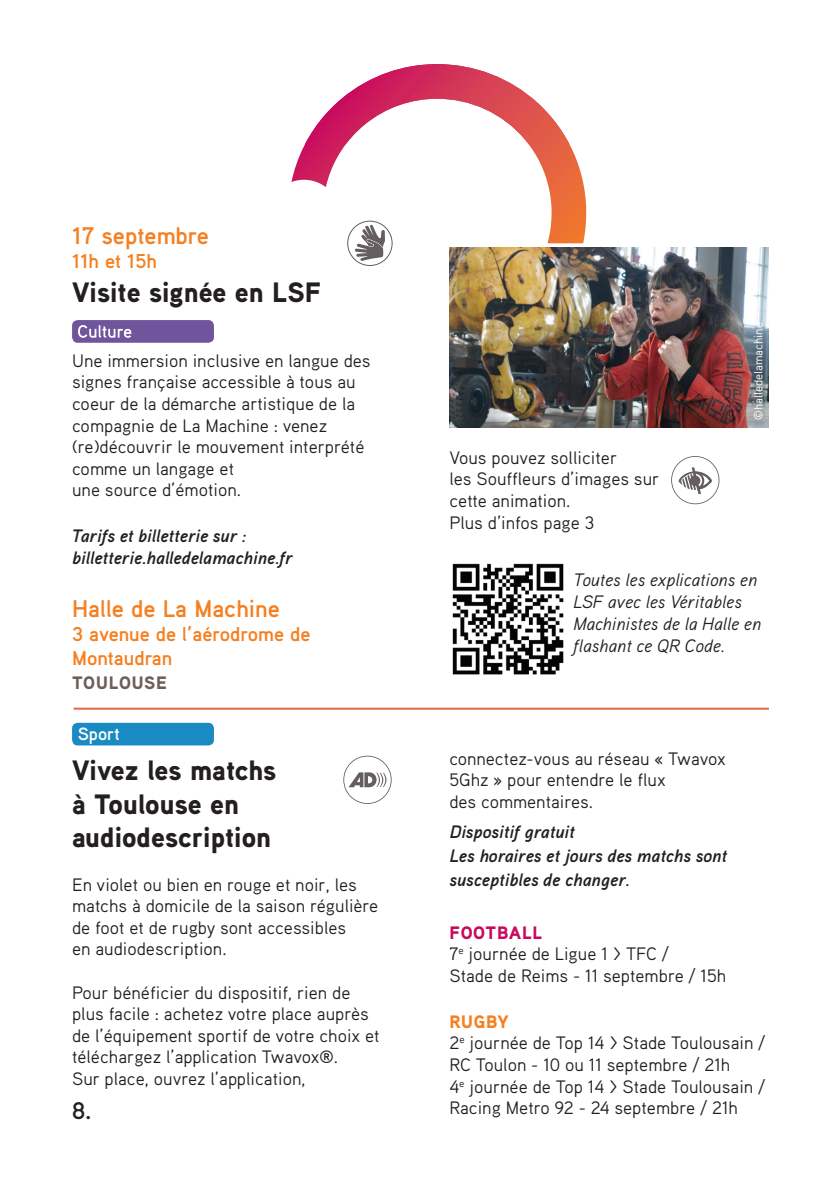
<style>
.page{position:relative;width:840px;height:1191px;background:#fff}
.page>*{position:absolute;margin:0;border:0;box-sizing:border-box;transform-origin:0 0}
.t1{font:900 28px/33.6px "Aaux Pro";color:#231f20}
.t2{font:700 24px "Aaux Pro";color:#f58021}
.t3{font:700 24px "Aaux Pro";color:#231f20}
.t4{font:700 20px/24px "Aaux Pro";color:#f58021}
.t5{font:18px/21.6px "Aaux Pro";color:#231f20}
.t6{font:18px/24px "Aaux Pro Bold Italic OSF";color:#231f20}
.t7{font:italic 18px/22px "Aaux Pro";color:#231f20}
.t8{font:18px "Aaux Pro Black OSF";letter-spacing:.05em;color:#6c5e59}
.t9{font:18px "Aaux Pro Black OSF";letter-spacing:.035em;color:#c9085e}
.t10{font:18px "Aaux Pro Black OSF";color:#f58021}
.t11{font:700 17.8px "Aaux Pro";color:#fff}
.t12{font:12px "Aaux Pro";color:#fff}
</style>
<div class="page">
<img style="left:449px;top:247px;width:319px;height:180px">
<hr style="left:74px;top:707px;width:694px;height:2px;background:#e66642">
<div style="left:347px;top:221px;width:45px;height:45px;border:1px solid #655d5f;border-radius:50%"></div>
<svg style="left:354px;top:243px;width:31px;height:18px"></svg>
<img style="left:452px;top:563px;width:112px;height:112px">
<svg style="left:671px;top:456px;width:48px;height:48px"></svg>
<div style="left:72px;top:723px;width:142px;height:22px;background:#1a8ac3;border-radius:6px"></div>
<svg style="left:343px;top:755px;width:48px;height:49px"></svg>
<svg style="left:291px;top:64px;width:296px;height:179px"></svg>
<div style="left:72px;top:320px;width:142px;height:23px;background:#70559c;border-radius:6px"></div>
<svg style="left:78px;top:325px;width:53px;height:13px"></svg>
<div style="left:264px;top:180px;width:79px;height:86px;background:#fff;border-radius:50%"></div>
<h2 class="t2" style="left:72px;top:221px;width:138px">17 septembre</h2>
<p class="t4" style="left:72px;top:249px;width:86px">11h et 15h</p>
<h1 class="t1" style="left:72px;top:274px;width:250px">Visite signée en LSF</h1>
<p class="t5" style="left:72px;top:349px;width:300px">Une immersion inclusive en langue des signes française accessible à tous au coeur de la démarche artistique de la compagnie de La Machine : venez (re)découvrir le mouvement interprété comme un langage et<br>une source d’émotion.</p>
<p class="t6" style="left:72px;top:524px;width:222px;line-height:22px">Tarifs et billetterie sur : billetterie.halledelamachine.fr</p>
<h2 class="t2" style="left:72px;top:593px;width:209px">Halle de La Machine</h2>
<p class="t4" style="left:72px;top:622px;width:240px">3 avenue de l’aérodrome de<br>Montaudran</p>
<p class="t8" style="left:72px;top:671px;width:96px">TOULOUSE</p>
<p class="t11" style="left:78px;top:723px;width:43px">Sport</p>
<h1 class="t1" style="left:72px;top:752px;width:206px">Vivez les matchs à Toulouse en audiodescription</h1>
<p class="t5" style="left:72px;top:873px;width:307px">En violet ou bien en rouge et noir, les matchs à domicile de la saison régulière de foot et de rugby sont accessibles<br>en audiodescription.</p>
<p class="t5" style="left:72px;top:981px;width:309px">Pour bénéficier du dispositif, rien de plus facile : achetez votre place auprès de l’équipement sportif de votre choix et téléchargez l’application Twavox®.<br>Sur place, ouvrez l’application,</p>
<h2 class="t3" style="left:72px;top:1095px;width:21px">8.</h2>
<p class="t5" style="left:449px;top:446px;width:211px">Vous pouvez solliciter<br>les Souffleurs d’images sur cette animation.<br>Plus d’infos page 3</p>
<p class="t12" style="left:750px;top:419px;width:99px;rotate:-90deg">©halledelamachine</p>
<p class="t7" style="left:573px;top:567px;width:189px">Toutes les explications en<br>LSF avec les Véritables<br>Machinistes de la Halle en flashant ce QR Code.</p>
<p class="t5" style="left:449px;top:747px;width:278px">connectez-vous au réseau « Twavox<br>5Ghz » pour entendre le flux<br>des commentaires.</p>
<p class="t6" style="left:449px;top:819px;width:279px">Dispositif gratuit<br>Les horaires et jours des matchs sont susceptibles de changer.</p>
<p class="t9" style="left:449px;top:921px;width:95px">FOOTBALL</p>
<p class="t5" style="left:449px;top:942px;width:278px">7<sup>e</sup> journée de Ligue 1 &gt; TFC /<br>Stade de Reims - 11 septembre / 15h</p>
<p class="t10" style="left:449px;top:1009px;width:13px">RUGB</p>
<p class="t10" style="left:497px;top:1009px;width:13px">Y</p>
<p class="t5" style="left:449px;top:1031px;width:317px">2<sup>e</sup> journée de Top 14 &gt; Stade Toulousain / RC Toulon - 10 ou 11 septembre / 21h<br>4<sup>e</sup> journée de Top 14 &gt; Stade Toulousain / Racing Metro 92 - 24 septembre / 21h</p>
</div>
